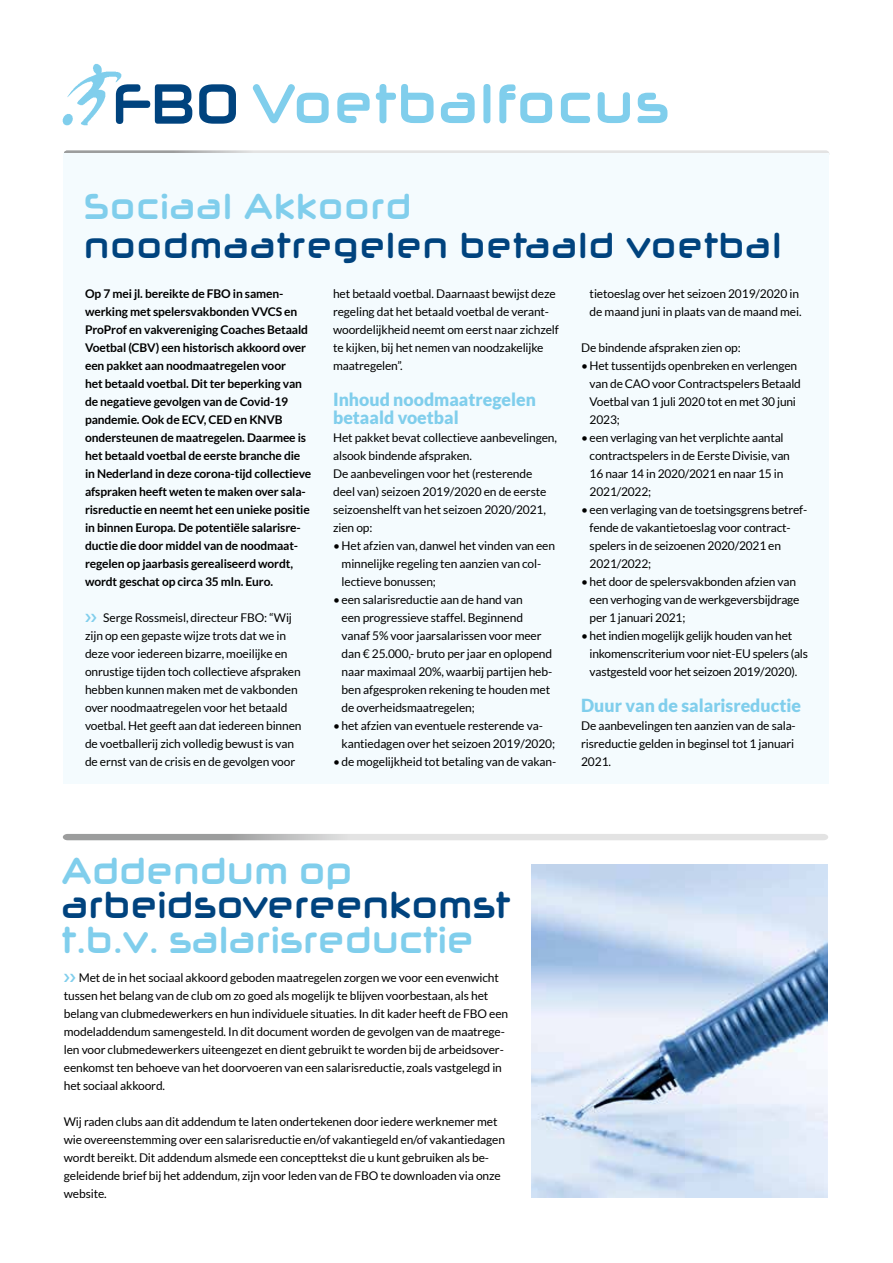
<style>
.page{position:relative;width:893px;height:1263px;background:#fff}
.page>*{position:absolute;margin:0;border:0;box-sizing:border-box;transform-origin:0 0}
.t1{font:700 condensed 55.5px "Neuropol X";letter-spacing:.01em;color:#80ceec}
.t2{font:700 condensed 37.5px "Neuropol X";letter-spacing:-.01em;color:#80ceec}
.t3{font:700 condensed 37.5px "Neuropol X";letter-spacing:-.01em;color:#00437e}
.t4{font:700 condensed 36px "Neuropol X";letter-spacing:.01em;color:#00437e}
.t5{font:700 condensed 36px "Neuropol X";letter-spacing:.01em;color:#80ceec}
.t6{font:900 18px/18px "Lato";color:#80ceec}
.t7{font:12px/18px "Lato";letter-spacing:-.01em;color:#000}
.t8{font:700 12px/18px "Lato";letter-spacing:-.01em;color:#000}
</style>
<div class="page">
<img style="left:531px;top:864px;width:296px;height:334px">
<svg style="left:123px;top:84px;width:113px;height:40px"></svg>
<img style="left:62px;top:64px;width:61px;height:61px">
<svg style="left:63px;top:834px;width:765px;height:6px;background:#cecece"></svg>
<svg style="left:64px;top:151px;width:765px;height:6px"></svg>
<div style="left:64px;top:154px;width:765px;height:630px;background:#f4fbfe"></div>
<h1 class="t1" style="left:253px;top:68px;width:420px">Voetbalfocus</h1>
<h3 class="t5" style="left:85px;top:184px;width:329px">Sociaal Akkoord</h3>
<h3 class="t4" style="left:85px;top:223px;width:700px">noodmaatregelen betaald voetbal</h3>
<p class="t8" style="left:85px;top:284px;width:228px">Op 7 mei jl. bereikte de FBO in samen&shy;werking met spelersvakbonden VVCS en ProProf en vakvereniging Coaches Betaald Voetbal (CBV) een historisch akkoord over een pakket aan noodmaatregelen voor<br>het betaald voetbal. Dit ter beperking van de negatieve gevolgen van de Covid-19 pandemie. Ook de ECV, CED en KNVB ondersteunen de maatregelen. Daarmee is het betaald voetbal de eerste branche die in Nederland in deze corona-tijd collectieve afspraken heeft weten te maken over sala&shy;risreductie en neemt het een unieke positie in binnen Europa. De potentiële salarisre&shy;ductie die door middel van de noodmaat&shy;regelen op jaarbasis gerealiseerd wordt, wordt geschat op circa 35 mln. Euro.</p>
<p class="t7" style="left:85px;top:608px;width:218px;text-indent:18px">Serge Rossmeisl, directeur FBO: “Wij zijn op een gepaste wijze trots dat we in deze voor iedereen bizarre, moeilijke en onrustige tijden toch collectieve afspraken hebben kunnen maken met de vakbonden over noodmaatregelen voor het betaald voetbal. Het geeft aan dat iedereen binnen de voetballerij zich volledig bewust is van de ernst van de crisis en de gevolgen voor</p>
<p class="t7" style="left:333px;top:284px;width:227px">het betaald voetbal. Daarnaast bewijst deze regeling dat het betaald voetbal de verant&shy;woordelijkheid neemt om eerst naar zichzelf te kijken, bij het nemen van noodzakelijke maatregelen”.</p>
<h3 class="t6" style="left:333px;top:390px;width:204px">Inhoud noodmaatregelen betaald voetbal</h3>
<p class="t7" style="left:333px;top:428px;width:225px">Het pakket bevat collectieve aanbevelingen, alsook bindende afspraken.<br>De aanbevelingen voor het (resterende deel van) seizoen 2019/2020 en de eerste seizoenshelft van het seizoen 2020/2021, zien op:</p>
<p class="t7" style="left:342px;top:536px;width:215px;text-indent:-9px">•Het afzien van, danwel het vinden van een minnelijke regeling ten aanzien van col&shy;lectieve bonussen;</p>
<p class="t7" style="left:342px;top:590px;width:212px;text-indent:-9px">•een salarisreductie aan de hand van<br>een progressieve staffel. Beginnend vanaf 5% voor jaarsalarissen voor meer dan € 25.000,- bruto per jaar en oplopend naar maximaal 20%, waarbij partijen heb&shy;ben afgesproken rekening te houden met de overheidsmaatregelen;</p>
<p class="t7" style="left:342px;top:716px;width:215px;text-indent:-9px">•het afzien van eventuele resterende va&shy;kantiedagen over het seizoen 2019/2020;</p>
<p class="t7" style="left:333px;top:752px;width:225px">•de mogelijkheid tot betaling van de vakan-</p>
<p class="t7" style="left:590px;top:284px;width:213px">tietoeslag over het seizoen 2019/2020 in de maand juni in plaats van de maand mei.</p>
<p class="t7" style="left:581px;top:338px;width:161px">De bindende afspraken zien op:</p>
<p class="t7" style="left:590px;top:356px;width:213px;text-indent:-9px">•Het tussentijds openbreken en verlengen van de CAO voor Contractspelers Betaald<br>Voetbal van 1 juli 2020 tot en met 30 juni<br>2023;</p>
<p class="t7" style="left:590px;top:428px;width:202px;text-indent:-9px">•een verlaging van het verplichte aantal contractspelers in de Eerste Divisie, van<br>16 naar 14 in 2020/2021 en naar 15 in<br>2021/2022;</p>
<p class="t7" style="left:590px;top:500px;width:219px;text-indent:-9px">•een verlaging van de toetsingsgrens betref&shy;fende de vakantietoeslag voor contract&shy;spelers in de seizoenen 2020/2021 en 2021/2022;</p>
<p class="t7" style="left:590px;top:572px;width:211px;text-indent:-9px">•het door de spelersvakbonden afzien van een verhoging van de werkgeversbijdrage per 1 januari 2021;</p>
<p class="t7" style="left:590px;top:626px;width:220px;text-indent:-9px">•het indien mogelijk gelijk houden van het inkomenscriterium voor niet-EU spelers (als vastgesteld voor het seizoen 2019/2020).</p>
<h3 class="t6" style="left:581px;top:696px;width:221px">Duur van de salarisreductie</h3>
<p class="t7" style="left:581px;top:716px;width:216px">De aanbevelingen ten aanzien van de sala&shy;risreductie gelden in beginsel tot 1 januari<br>2021.</p>
<h2 class="t2" style="left:63px;top:847px;width:293px">Addendum op</h2>
<h2 class="t3" style="left:63px;top:881px;width:451px">arbeidsovereenkomst</h2>
<h2 class="t2" style="left:63px;top:916px;width:414px">t.b.v. salarisreductie</h2>
<p class="t7" style="left:64px;top:968px;width:446px;text-indent:15px">Met de in het sociaal akkoord geboden maatregelen zorgen we voor een evenwicht tussen het belang van de club om zo goed als mogelijk te blijven voorbestaan, als het belang van clubmedewerkers en hun individuele situaties. In dit kader heeft de FBO een modeladdendum samengesteld. In dit document worden de gevolgen van de maatrege&shy;len voor clubmedewerkers uiteengezet en dient gebruikt te worden bij de arbeidsover&shy;eenkomst ten behoeve van het doorvoeren van een salarisreductie, zoals vastgelegd in het sociaal akkoord.</p>
<p class="t7" style="left:64px;top:1112px;width:443px">Wij raden clubs aan dit addendum te laten ondertekenen door iedere werknemer met wie overeenstemming over een salarisreductie en/of vakantiegeld en/of vakantiedagen wordt bereikt. Dit addendum alsmede een concepttekst die u kunt gebruiken als be&shy;geleidende brief bij het addendum, zijn voor leden van de FBO te downloaden via onze website.</p>
</div>
